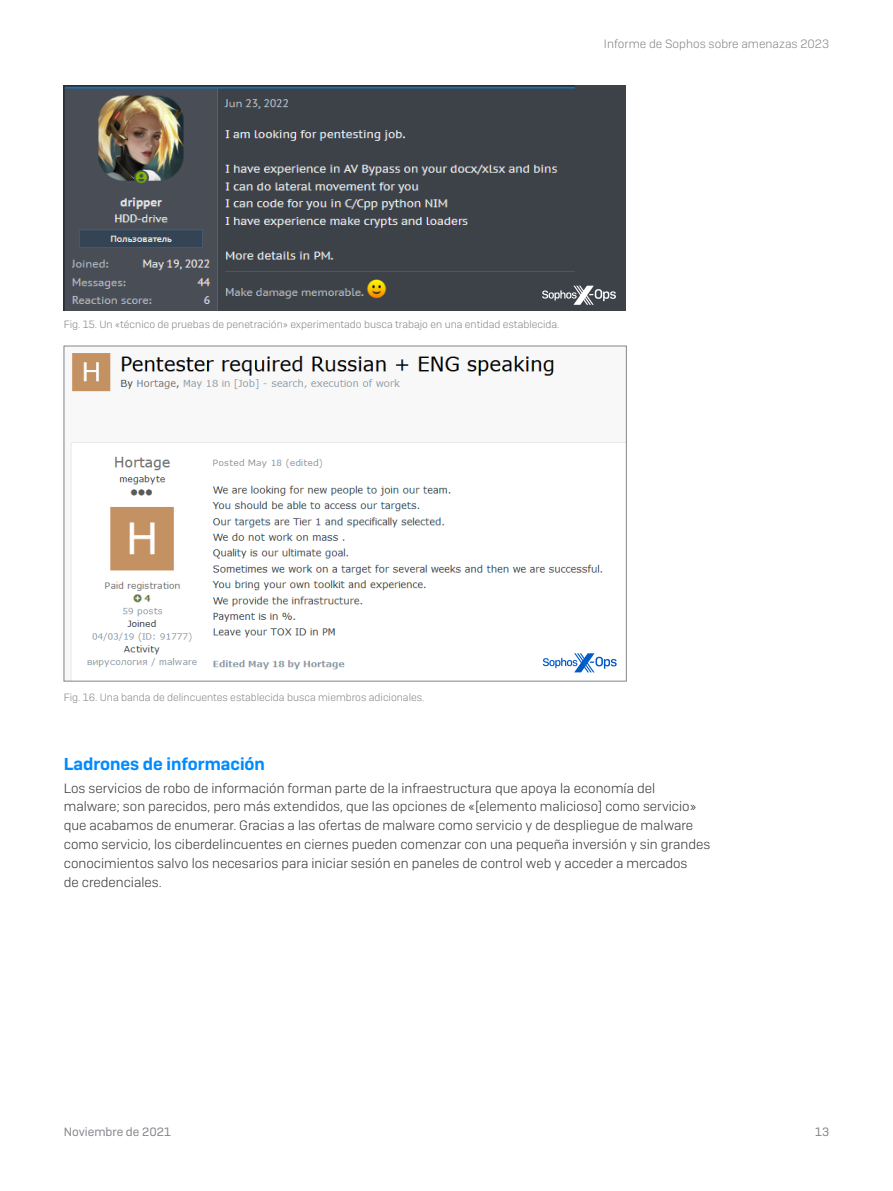
<style>
.page{position:relative;width:893px;height:1191px;background:#fff}
.page>*{position:absolute;margin:0;border:0;box-sizing:border-box;transform-origin:0 0}
.Subheading_2{font:600 17.25px "Sophos Sans";color:#008bff}
.Body_Copy{font:300 13.5px/18.8px "Sophos Sans";color:#363738}
.t1{font:300 12px "Sophos Sans";color:#83868b}
.t2{font:12px "Sophos Sans";color:#83868b}
.Note{font:300 10.5px "Sophos Sans";color:#83868b}
</style>
<div class="page">
<div style="left:64px;top:85px;width:562px;height:225px;background:#3d4148"></div>
<img style="left:64px;top:85px;width:510px;height:225px">
<svg style="left:542px;top:286px;width:74px;height:19px"></svg>
<img style="left:70px;top:353px;width:554px;height:326px">
<svg style="left:543px;top:653px;width:74px;height:19px"></svg>
<p class="t1" style="left:604px;top:36px;width:227px">Informe de Sophos sobre amenazas 2023</p>
<p class="Note" style="left:64px;top:318px;width:497px">Fig. 15. Un «técnico de pruebas de penetración» experimentado busca trabajo en una entidad establecida.</p>
<p class="Note" style="left:64px;top:691px;width:362px">Fig. 16. Una banda de delincuentes establecida busca miembros adicionales.</p>
<p class="Subheading_2" style="left:64px;top:753px;width:203px">Ladrones de información</p>
<p class="Body_Copy" style="left:64px;top:778px;width:648px">Los servicios de robo de información forman parte de la infraestructura que apoya la economía del malware; son parecidos, pero más extendidos, que las opciones de «[elemento malicioso] como servicio» que acabamos de enumerar. Gracias a las ofertas de malware como servicio y de despliegue de malware como servicio, los ciberdelincuentes en ciernes pueden comenzar con una pequeña inversión y sin grandes conocimientos salvo los necesarios para iniciar sesión en paneles de control web y acceder a mercados<br>de credenciales.</p>
<p class="t2" style="left:64px;top:1124px;width:109px">Noviembre de 2021</p>
<p class="t2" style="left:815px;top:1124px;width:15px">13</p>
</div>
